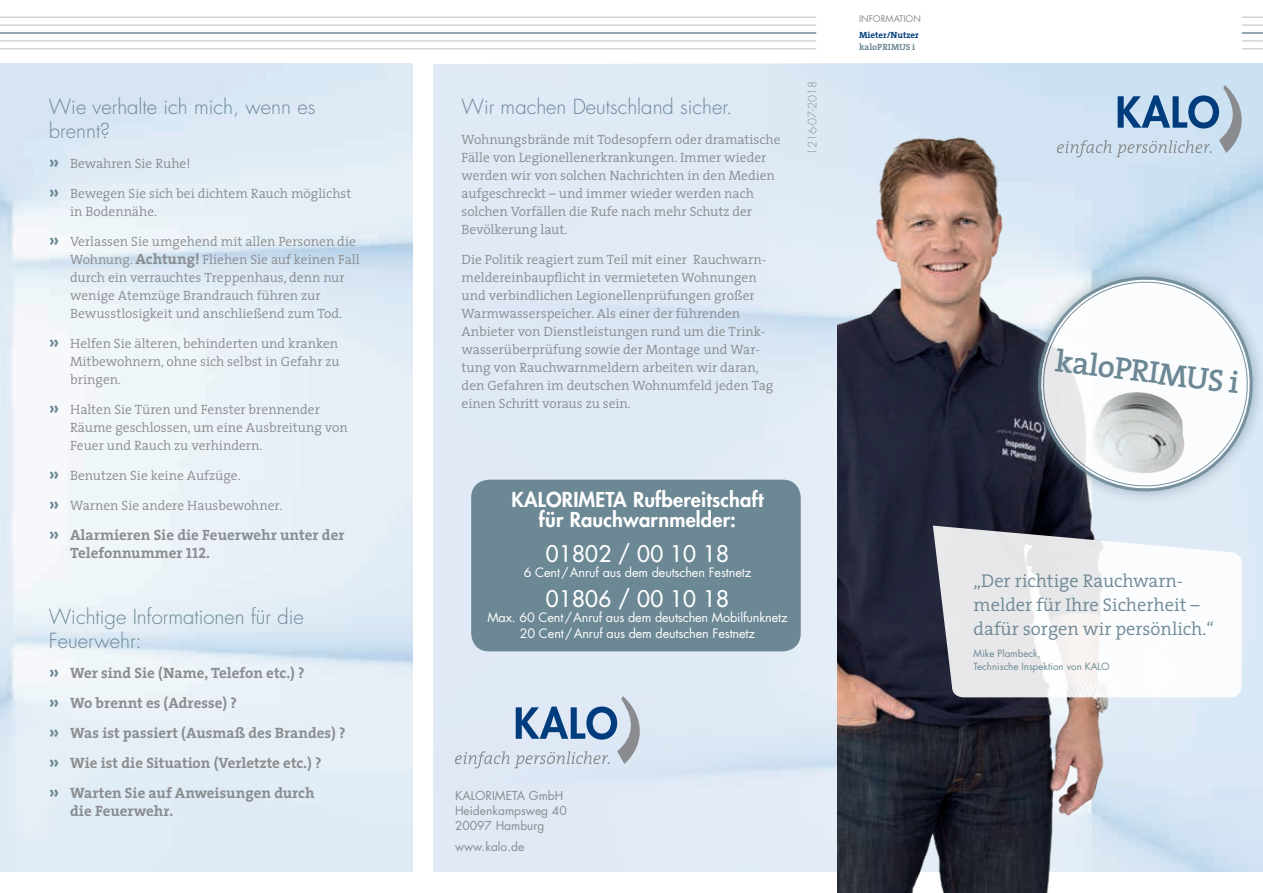
<style>
.page{position:relative;width:1263px;height:893px;background:#fff}
.page>*{position:absolute;margin:0;border:0;box-sizing:border-box;transform-origin:0 0}
.t1{font:600 31.5px "The Serif";color:#6c8895}
.t2{font:22.35px "Futura LT";letter-spacing:.01em;color:#fff}
.t3{font:300 20.25px/24px "Futura LT";color:#6c8895}
.t4{font:800 20.1px/20.9px "Futura LT";letter-spacing:.01em;color:#fff;text-align:center}
.t5{font:300 18.45px/24.3px "The Serif";color:#6c8895}
.t6{font:700 15px/30px "The Serif";color:#8a8c8f}
.t7{font:300 13.5px/18px "The Serif";color:#8a8c8f}
.t8{font:12.6px/15.1px "Futura LT";letter-spacing:-.01em;color:#fff;text-align:center}
.t9{font:12px/15px "Futura LT";color:#8a8c8f}
.t10{font:300 11.25px "Futura LT";color:#8a8c8f}
.t11{font:9.75px/13px "Futura LT";color:#6c8895}
.t12{font:700 9px "The Serif";color:#013c7d}
.t13{font:9px "Futura LT";color:#8a8c8f}
.t14{font:700 9px "The Serif";color:#6c8895}
.s1{font-family:"The Serif Bold Caps";font-weight:400;font-size:19.5px;color:#6c8895}
.s2{font-weight:700;font-size:15px}
.s3{font-family:"The Serif Bold Caps";font-weight:400}
</style>
<div class="page">
<img style="left:434px;top:64px;width:829px;height:808px">
<svg style="left:1057px;top:85px;width:191px;height:72px;background:#bbcdda"></svg>
<svg style="left:455px;top:696px;width:191px;height:72px;background:#becddf"></svg>
<img style="left:838px;top:88px;width:380px;height:805px">
<svg style="left:933px;top:526px;width:309px;height:171px"></svg>
<div style="left:1024px;top:263px;width:239px;height:242px;background:#6c8895;opacity:.75"></div>
<svg style="left:1030px;top:268px;width:231px;height:228px;background:#afbbc9"></svg>
<svg style="left:1036px;top:275px;width:218px;height:217px"></svg>
<img style="left:1091px;top:392px;width:93px;height:81px">
<hr style="left:1242px;top:48px;width:21px;height:2px;background:#d1d2d4">
<hr style="left:1242px;top:24px;width:21px;height:2px;background:#d1d2d4">
<hr style="left:1242px;top:16px;width:21px;height:2px;background:#d1d2d4">
<hr style="left:1242px;top:32px;width:21px;height:2px;background:#6c8895">
<hr style="left:1242px;top:40px;width:21px;height:2px;background:#d1d2d4">
<hr style="left:0;top:48px;width:816px;height:2px;background:#d1d2d4">
<hr style="left:0;top:24px;width:816px;height:2px;background:#d1d2d4">
<hr style="left:0;top:16px;width:816px;height:2px;background:#d1d2d4">
<hr style="left:0;top:32px;width:816px;height:2px;background:#6c8895">
<hr style="left:0;top:40px;width:816px;height:2px;background:#d1d2d4">
<div style="left:471px;top:480px;width:330px;height:171px;background:#6c8895;border-radius:18px"></div>
<h3 class="t3" style="left:49px;top:95px;width:268px">Wie verhalte ich mich, wenn es brennt?</h3>
<p class="t7" style="left:49px;top:154px;width:143px"><span class="s1">»</span> Bewahren Sie Ruhe!</p>
<p class="t7" style="left:70px;top:184px;width:283px;text-indent:-21px"><span class="s1">»</span> Bewegen Sie sich bei dichtem Rauch möglichst in Bodennähe.</p>
<p class="t7" style="left:70px;top:232px;width:291px;text-indent:-21px"><span class="s1">»</span> Verlassen Sie umgehend mit allen Personen die Wohnung. <span class="s2">Achtung!</span> Fliehen Sie auf keinen Fall durch ein verrauchtes Treppenhaus, denn nur wenige Atemzüge Brandrauch führen zur Bewusstlosigkeit und anschließend zum Tod.</p>
<p class="t7" style="left:70px;top:334px;width:271px;text-align:justify;text-indent:-21px"><span class="s1">»</span> Helfen Sie älteren, behinderten und kranken Mitbewohnern, ohne sich selbst in Gefahr zu bringen.</p>
<p class="t7" style="left:70px;top:400px;width:279px;text-indent:-21px"><span class="s1">»</span> Halten Sie Türen und Fenster brennender<br>Räume geschlossen, um eine Ausbreitung von<br>Feuer und Rauch zu verhindern.</p>
<p class="t7" style="left:49px;top:466px;width:193px"><span class="s1">»</span> Benutzen Sie keine Aufzüge.</p>
<p class="t7" style="left:49px;top:496px;width:235px"><span class="s1">»</span> Warnen Sie andere Hausbewohner.</p>
<p class="t6" style="left:70px;top:526px;width:276px;line-height:18px;text-indent:-21px"><span class="s1">»</span> Alarmieren Sie die Feuerwehr unter der<br>Telefonnummer <span class="s3">112.</span></p>
<h3 class="t3" style="left:49px;top:605px;width:256px">Wichtige Informationen für die<br>Feuerwehr:</h3>
<p class="t6" style="left:49px;top:658px;width:298px"><span class="s1">»</span> Wer sind Sie (Name, Telefon etc.) ?<br><span class="s1">»</span> Wo brennt es (Adresse) ?<br><span class="s1">»</span> Was ist passiert (Ausmaß des Brandes) ? <span class="s1">»</span> Wie ist die Situation (Verletzte etc.) ?<br><span class="s1">»</span> Warten Sie auf Anweisungen durch</p>
<p class="t6" style="left:70px;top:796px;width:105px">die Feuerwehr.</p>
<h3 class="t3" style="left:462px;top:95px;width:272px">Wir machen Deutschland sicher.</h3>
<p class="t7" style="left:462px;top:130px;width:320px">Wohnungsbrände mit Todesopfern oder dramatische Fälle von Legionellenerkrankungen. Immer wieder werden wir von solchen Nachrichten in den Medien aufgeschreckt – und immer wieder werden nach solchen Vorfällen die Rufe nach mehr Schutz der Bevölkerung laut.</p>
<p class="t7" style="left:462px;top:250px;width:313px">Die Politik reagiert zum Teil mit einer Rauchwarn&shy;meldereinbaupflicht in vermieteten Wohnungen und verbindlichen Legionellenprüfungen großer Warmwasserspeicher. Als einer der führenden Anbieter von Dienstleistungen rund um die Trink&shy;wasserüberprüfung sowie der Montage und War&shy;tung von Rauchwarnmeldern arbeiten wir daran, den Gefahren im deutschen Wohnumfeld jeden Tag einen Schritt voraus zu sein.</p>
<p class="t10" style="left:805px;top:155px;width:76px;rotate:-90deg">1216-07-2018</p>
<h3 class="t4" style="left:511px;top:488px;width:254px">KALORIMETA Rufbereitschaft für Rauchwarnmelder:</h3>
<h2 class="t2" style="left:546px;top:539px;width:185px">01802 / 00 10 18</h2>
<p class="t8" style="left:524px;top:565px;width:229px">6 Cent/Anruf aus dem deutschen Festnetz</p>
<h2 class="t2" style="left:546px;top:584px;width:185px">01806 / 00 10 18</h2>
<p class="t8" style="left:487px;top:610px;width:302px">Max. 60 Cent/Anruf aus dem deutschen Mobilfunknetz<br>20 Cent/Anruf aus dem deutschen Festnetz</p>
<p class="t13" style="left:859px;top:13px;width:63px">INFORMATION</p>
<p class="t12" style="left:859px;top:28px;width:61px">Mieter/Nutzer</p>
<p class="t14" style="left:859px;top:40px;width:58px">kaloPRIMUS i</p>
<p class="t9" style="left:455px;top:788px;width:113px">KALORIMETA GmbH<br>Heidenkampsweg 40<br>20097 Hamburg</p>
<p class="t9" style="left:455px;top:839px;width:71px">www.kalo.de</p>
<h1 class="t1" style="left:1059px;top:334px;width:187px;rotate:7deg">kaloPRIMUS i</h1>
<h3 class="t5" style="left:973px;top:568px;width:242px">„Der richtige Rauchwarn&shy;melder für Ihre Sicherheit – dafür sorgen wir persönlich.“</h3>
<p class="t11" style="left:973px;top:647px;width:138px">Mike Plambeck,<br>Technische Inspektion von KALO</p>
</div>
